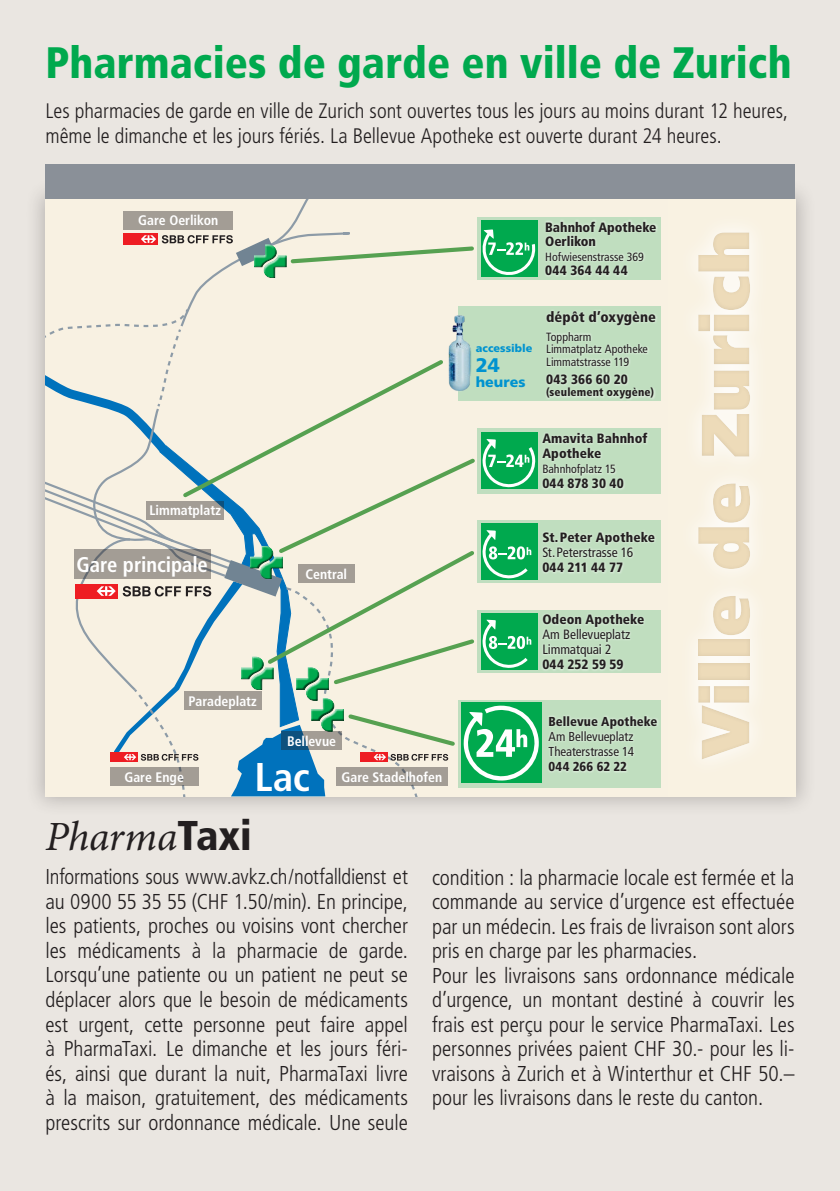
<style>
.page{position:relative;width:840px;height:1191px;background:#fff}
.page>*{position:absolute;margin:0;border:0;box-sizing:border-box;transform-origin:0 0}
.t1{font:900 68px "Frutiger LT Std";color:#eddbb9}
.t2{font:900 condensed 44px "Frutiger LT Std";color:#00a94e}
.t3{font:italic 41.6px "Minion Pro";letter-spacing:-.005em;color:#231f20}
.t4{font:700 condensed 40.2px "Frutiger LT Std";color:#fff}
.t5{font:300 condensed 21.6px/24.6px "Frutiger LT Std";color:#231f20;text-align:justify}
.t6{font:700 condensed 21.2px "Frutiger LT Std";letter-spacing:-.005em;color:#fff}
.t7{font:300 condensed 21px/25.2px "Frutiger LT Std";color:#231f20}
.t8{font:900 19.6px "Frutiger LT Std";color:#0093d0}
.t9{font:900 condensed 14.6px "Frutiger LT Std";letter-spacing:.005em;color:#231f20}
.t10{font:900 14.2px "Frutiger LT Std";color:#0093d0}
.t11{font:700 condensed 13.8px "Frutiger LT Std";color:#fff}
.t12{font:900 condensed 13.4px/14.6px "Frutiger LT Std";letter-spacing:.005em;color:#231f20}
.t13{font:condensed 13.4px/15px "Frutiger LT Std";letter-spacing:-.005em;color:#231f20}
.t14{font:900 condensed 13.4px "Frutiger LT Std";letter-spacing:.025em;color:#231f20}
.t15{font:condensed 13px/15px "Frutiger LT Std";letter-spacing:-.005em;color:#231f20}
.t16{font:900 condensed 13px "Frutiger LT Std";letter-spacing:.005em;color:#231f20}
.t17{font:condensed 12px/12.4px "Frutiger LT Std";letter-spacing:-.005em;color:#231f20}
.t18{font:900 condensed 11.4px "Frutiger LT Std";letter-spacing:.01em;color:#231f20}
.t19{font:900 11px "Frutiger LT Std";color:#0093d0}
.s1{font-family:"Frutiger LT Std";font-weight:900;font-style:normal;font-stretch:condensed}
</style>
<div class="page">
<div style="left:0;top:0;width:839px;height:1191px;background:#eae6e1"></div>
<div style="left:24px;top:177px;width:792px;height:640px;background:#231f20;opacity:.25"></div>
<div style="left:45px;top:199px;width:750px;height:597px;background:#f9f2e2"></div>
<div style="left:457px;top:699px;width:203px;height:88px;background:#c0debf"></div>
<div style="left:546px;top:714px;width:113px;height:59px;background:#fff;opacity:.5"></div>
<div style="left:477px;top:217px;width:183px;height:63px;background:#c0debf"></div>
<div style="left:543px;top:219px;width:115px;height:59px;background:#fff;opacity:.5"></div>
<div style="left:477px;top:428px;width:183px;height:65px;background:#c0debf"></div>
<div style="left:539px;top:430px;width:110px;height:60px;background:#fff;opacity:.5"></div>
<div style="left:477px;top:520px;width:183px;height:63px;background:#c0debf"></div>
<div style="left:540px;top:529px;width:116px;height:46px;background:#fff;opacity:.5"></div>
<div style="left:477px;top:610px;width:183px;height:62px;background:#c0debf"></div>
<div style="left:539px;top:611px;width:106px;height:61px;background:#fff;opacity:.5"></div>
<svg style="left:45px;top:199px;width:495px;height:597px"></svg>
<div style="left:296px;top:667px;width:33px;height:30px;background:#fff;opacity:.75"></div>
<div style="left:296px;top:670px;width:33px;height:30px;background:#231f20;opacity:.75"></div>
<div style="left:457px;top:307px;width:203px;height:94px;background:#c0debf"></div>
<div style="left:543px;top:309px;width:114px;height:91px;background:#fff;opacity:.5"></div>
<img style="left:447px;top:315px;width:23px;height:77px">
<div style="left:45px;top:164px;width:749px;height:35px;background:#8a9098"></div>
<div style="left:668px;top:153px;width:112px;height:623px;background:#231f20;opacity:.1"></div>
<h2 class="t2" style="left:45px;top:37px;width:747px">Pharmacies de garde en ville de Zurich</h2>
<p class="t7" style="left:45px;top:98px;width:743px">Les pharmacies de garde en ville de Zurich sont ouvertes tous les jours au moins durant 12 heures, même le dimanche et les jours fériés. La Bellevue Apotheke est ouverte durant 24 heures.</p>
<p class="t11" style="left:138px;top:212px;width:81px">Gare Oerlikon</p>
<p class="t11" style="left:149px;top:502px;width:73px">Limmatplatz</p>
<p class="t6" style="left:77px;top:552px;width:133px">Gare principale</p>
<p class="t11" style="left:305px;top:566px;width:43px">Central</p>
<p class="t11" style="left:188px;top:692px;width:70px">Paradeplatz</p>
<p class="t11" style="left:287px;top:733px;width:51px">Bellevue</p>
<p class="t11" style="left:124px;top:768px;width:61px">Gare Enge</p>
<h3 class="t4" style="left:255px;top:753px;width:56px">Lac</h3>
<p class="t11" style="left:341px;top:768px;width:102px">Gare Stadelhofen</p>
<h3 class="t3" style="left:45px;top:808px;width:208px">Pharma<span class="s1">Taxi</span></h3>
<p class="t12" style="left:545px;top:220px;width:113px">Bahnhof Apotheke<br>Oerlikon</p>
<p class="t17" style="left:545px;top:250px;width:100px">Hofwiesenstrasse 369</p>
<p class="t14" style="left:545px;top:263px;width:84px">044 364 44 44</p>
<p class="t19" style="left:475px;top:341px;width:58px">accessible</p>
<p class="t8" style="left:475px;top:354px;width:26px">24</p>
<p class="t10" style="left:475px;top:374px;width:51px">heures</p>
<p class="t9" style="left:546px;top:308px;width:111px">dépôt d’oxygène</p>
<p class="t17" style="left:546px;top:330px;width:103px">Toppharm<br>Limmatplatz Apotheke<br>Limmatstrasse 119</p>
<p class="t12" style="left:546px;top:372px;width:83px">043 366 60 20</p>
<p class="t18" style="left:546px;top:385px;width:109px">(seulement oxygène)</p>
<p class="t12" style="left:542px;top:431px;width:107px">Amavita Bahnhof<br>Apotheke</p>
<p class="t17" style="left:542px;top:463px;width:75px">Bahnhofplatz 15</p>
<p class="t12" style="left:542px;top:476px;width:83px">044 878 30 40</p>
<p class="t12" style="left:542px;top:530px;width:114px">St.Peter Apotheke</p>
<p class="t13" style="left:542px;top:545px;width:92px">St.Peterstrasse 16</p>
<p class="t12" style="left:542px;top:560px;width:82px">044 211 44 77</p>
<p class="t12" style="left:542px;top:612px;width:104px">Odeon Apotheke</p>
<p class="t13" style="left:542px;top:627px;width:90px">Am Bellevueplatz<br>Limmatquai 2</p>
<p class="t12" style="left:542px;top:657px;width:83px">044 252 59 59</p>
<p class="t16" style="left:548px;top:713px;width:110px">Bellevue Apotheke</p>
<p class="t15" style="left:548px;top:729px;width:87px">Am Bellevueplatz<br>Theaterstrasse 14</p>
<p class="t16" style="left:548px;top:758px;width:80px">044 266 62 22</p>
<h1 class="t1" style="left:683px;top:758px;width:530px;rotate:-90deg">Ville de Zurich</h1>
<p class="t5" style="left:45px;top:865px;width:364px">Informations sous www.avkz.ch/notfalldienst et au 0900 55 35 55 (CHF 1.50/min). En principe, les patients, proches ou voisins vont chercher les médicaments à la pharmacie de garde.<br>Lorsqu’une patiente ou un patient ne peut se déplacer alors que le besoin de médicaments est urgent, cette personne peut faire appel à PharmaTaxi. Le dimanche et les jours féri&shy;és, ainsi que durant la nuit, PharmaTaxi livre à la maison, gratuitement, des médicaments prescrits sur ordonnance médicale. Une seule</p>
<p class="t5" style="left:432px;top:865px;width:364px;text-align:left">condition : la pharmacie locale est fermée et la commande au service d’urgence est effectuée par un médecin. Les frais de livraison sont alors pris en charge par les pharmacies.<br>Pour les livraisons sans ordonnance médicale d’urgence, un montant destiné à couvrir les frais est perçu pour le service PharmaTaxi. Les personnes privées paient CHF 30.- pour les li&shy;vraisons à Zurich et à Winterthur et CHF 50.– pour les livraisons dans le reste du canton.</p>
</div>
